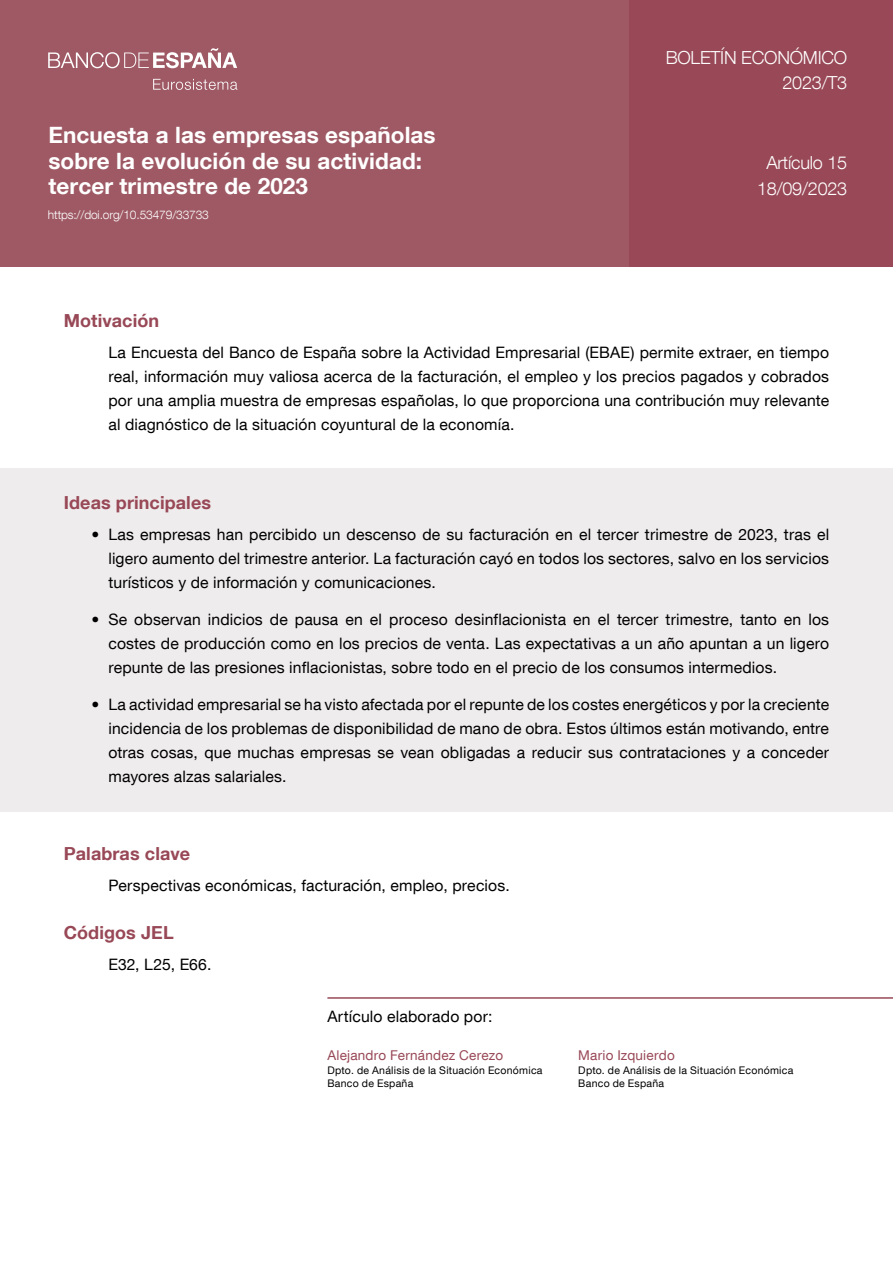
<style>
.page{position:relative;width:893px;height:1263px;background:#fff}
.page>*{position:absolute;margin:0;border:0;box-sizing:border-box;transform-origin:0 0}
.Título_artículo_portada{font:700 22.5px/25.5px "Bd E Neue Helvetica";letter-spacing:.005em;color:#fff}
.Boletin_ECO_Trimestre{font:300 18px "Bd E Neue Helvetica";letter-spacing:-.01em;color:#fff}
.Articulo_y_fecha{font:300 18px "Bd E Neue Helvetica";letter-spacing:-.01em;color:#fff}
.Ideas_principales_ladillo{font:700 18px "Bd E Neue Helvetica";letter-spacing:.005em;color:#984856}
.Palabras_clave_ladillo{font:700 18px "Bd E Neue Helvetica";letter-spacing:.005em;color:#984856}
.Motivacion_ladillo{font:700 18px "Bd E Neue Helvetica";letter-spacing:.005em;color:#984856}
.Codigos_JEL_ladillo{font:700 18px "Bd E Neue Helvetica";letter-spacing:.005em;color:#984856}
.Motivacion_texto{font:15.75px/24px "Bd E Neue Helvetica";letter-spacing:.01em;color:#000;text-align:justify}
.Palabras_clave_y_codigos_JEL_texto{font:15.75px "Bd E Neue Helvetica";letter-spacing:.01em;color:#000}
.Elaborado_por{font:15.75px "Bd E Neue Helvetica";letter-spacing:.01em;color:#000}
.Autores{font:13.5px "Bd E Neue Helvetica";letter-spacing:.015em;color:#984856}
.Título_artículo_portada-2{font:300 12px "Bd E Neue Helvetica";letter-spacing:-.01em;color:#fff}
.Departamento{font:10.5px "Bd E Neue Helvetica";letter-spacing:.025em;color:#000}
</style>
<div class="page">
<div style="left:628px;top:0;width:265px;height:267px;background:#984856"></div>
<div style="left:0;top:0;width:628px;height:267px;background:#9e5964"></div>
<svg style="left:153px;top:79px;width:84px;height:11px"></svg>
<svg style="left:48px;top:48px;width:189px;height:20px"></svg>
<hr style="left:327px;top:997px;width:566px;height:2px;background:#974a57">
<div style="left:0;top:468px;width:893px;height:343px;background:#efeced"></div>
<h1 class="Título_artículo_portada" style="left:48px;top:122px;width:389px">Encuesta a las empresas españolas sobre la evolución de su actividad: tercer trimestre de 2023</h1>
<h1 class="Título_artículo_portada-2" style="left:48px;top:207px;width:162px">https://doi.org/10.53479/33733</h1>
<p class="Boletin_ECO_Trimestre" style="left:666px;top:46px;width:183px">BOLETÍN ECONÓMICO</p>
<p class="Boletin_ECO_Trimestre" style="left:782px;top:72px;width:66px">2023/T3</p>
<p class="Articulo_y_fecha" style="left:766px;top:152px;width:82px">Artículo 15</p>
<p class="Articulo_y_fecha" style="left:757px;top:177px;width:92px">18/09/2023</p>
<p class="Motivacion_ladillo" style="left:64px;top:309px;width:97px">Motivación</p>
<p class="Motivacion_texto" style="left:108px;top:340px;width:722px">La Encuesta del Banco de España sobre la Actividad Empresarial (EBAE) permite extraer, en tiempo real, información muy valiosa acerca de la facturación, el empleo y los precios pagados y cobrados por una amplia muestra de empresas españolas, lo que proporciona una contribución muy relevante al diagnóstico de la situación coyuntural de la economía.</p>
<p class="Ideas_principales_ladillo" style="left:64px;top:491px;width:149px">Ideas principales</p>
<p class="Motivacion_texto" style="left:108px;top:522px;width:722px;text-indent:-17px">• Las empresas han percibido un descenso de su facturación en el tercer trimestre de 2023, tras el ligero aumento del trimestre anterior. La facturación cayó en todos los sectores, salvo en los servicios turísticos y de información y comunicaciones.</p>
<p class="Motivacion_texto" style="left:108px;top:607px;width:722px;text-indent:-17px">• Se observan indicios de pausa en el proceso desinflacionista en el tercer trimestre, tanto en los costes de producción como en los precios de venta. Las expectativas a un año apuntan a un ligero repunte de las presiones inflacionistas, sobre todo en el precio de los consumos intermedios.</p>
<p class="Motivacion_texto" style="left:108px;top:692px;width:722px;text-indent:-17px">• La actividad empresarial se ha visto afectada por el repunte de los costes energéticos y por la creciente incidencia de los problemas de disponibilidad de mano de obra. Estos últimos están motivando, entre otras cosas, que muchas empresas se vean obligadas a reducir sus contrataciones y a conceder mayores alzas salariales.</p>
<p class="Palabras_clave_ladillo" style="left:64px;top:842px;width:128px">Palabras clave</p>
<p class="Palabras_clave_y_codigos_JEL_texto" style="left:108px;top:875px;width:403px">Perspectivas económicas, facturación, empleo, precios.</p>
<p class="Codigos_JEL_ladillo" style="left:64px;top:921px;width:111px">Códigos JEL</p>
<p class="Palabras_clave_y_codigos_JEL_texto" style="left:108px;top:955px;width:105px">E32, L25, E66.</p>
<p class="Elaborado_por" style="left:327px;top:1007px;width:166px">Artículo elaborado por:</p>
<p class="Autores" style="left:327px;top:1047px;width:177px">Alejandro Fernández Cerezo</p>
<p class="Autores" style="left:578px;top:1047px;width:98px">Mario Izquierdo</p>
<p class="Departamento" style="left:327px;top:1063px;width:217px">Dpto. de Análisis de la Situación Económica</p>
<p class="Departamento" style="left:578px;top:1063px;width:217px">Dpto. de Análisis de la Situación Económica</p>
<p class="Departamento" style="left:327px;top:1077px;width:87px">Banco de España</p>
<p class="Departamento" style="left:578px;top:1077px;width:87px">Banco de España</p>
</div>
